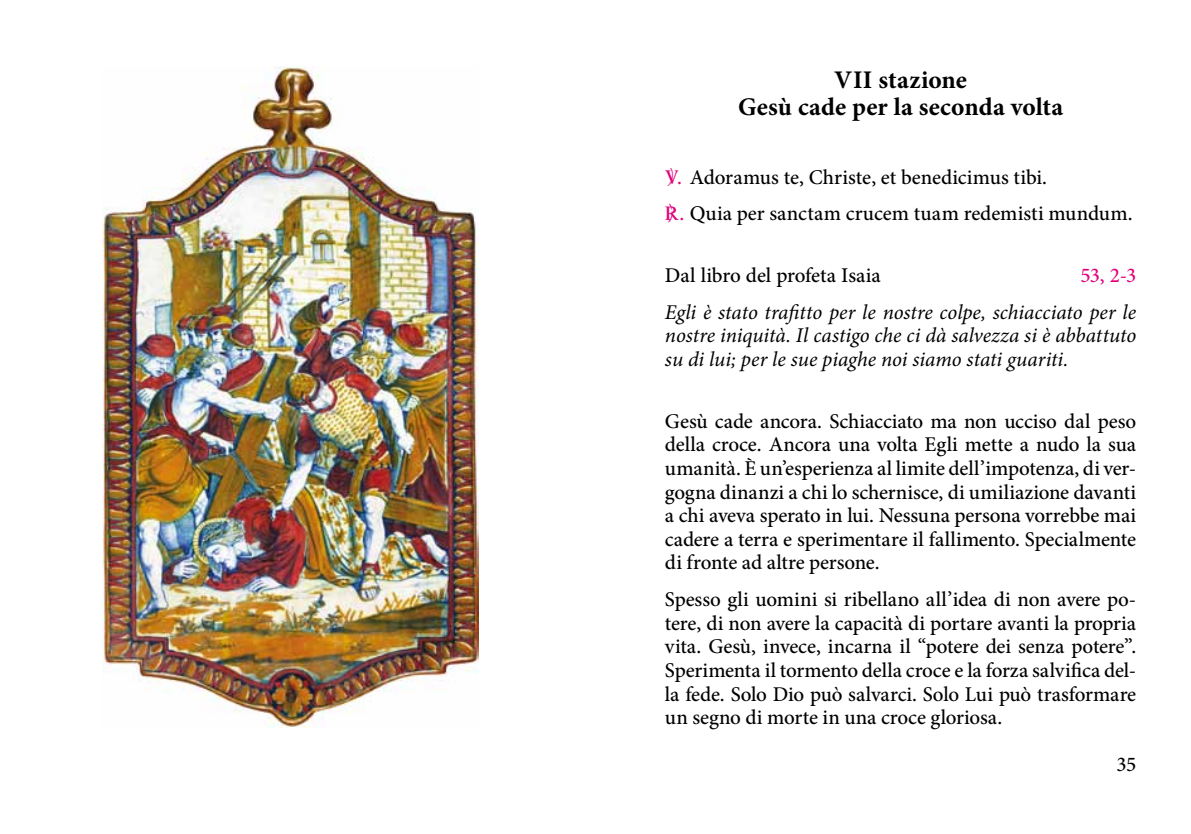
<style>
.page{position:relative;width:1191px;height:834px;background:#fff}
.page>*{position:absolute;margin:0;border:0;box-sizing:border-box;transform-origin:0 0}
.t1{font:700 25.38px/27.1px "Minion Pro";letter-spacing:.005em;color:#000;text-align:center}
.t2{font:500 21px/23.6px "Minion Pro";letter-spacing:-.005em;color:#000;text-align:justify}
.t3{font:italic 21px/23.6px "Minion Pro";letter-spacing:-.005em;color:#000;text-align:justify}
.t4{font:500 21px "Minion Pro";color:#e2007a}
.s1{font-family:"tipovati";font-weight:400;color:#e2007a}
.s2{color:#e2007a}
</style>
<div class="page">
<img style="left:102px;top:67px;width:376px;height:660px">
<p class="t1" style="left:738px;top:66px;width:327px">VII stazione<br>Gesù cade per la seconda volta</p>
<p class="t2" style="left:665px;top:159px;width:469px;line-height:36.6px"><span class="s1">D</span><span class="s2">.</span> Adoramus te, Christe, et benedicimus tibi.<br><span class="s1">C</span><span class="s2">.</span> Quia per sanctam crucem tuam redemisti mundum.</p>
<p class="t2" style="left:665px;top:263px;width:217px">Dal libro del profeta Isaia</p>
<p class="t4" style="left:1080px;top:261px;width:57px">53, 2-3</p>
<p class="t3" style="left:665px;top:300px;width:473px">Egli è stato trafitto per le nostre colpe, schiacciato per le nostre iniquità. Il castigo che ci dà salvezza si è abbattuto su di lui; per le sue piaghe noi siamo stati guariti.</p>
<p class="t2" style="left:665px;top:409px;width:473px">Gesù cade ancora. Schiacciato ma non ucciso dal peso della croce. Ancora una volta Egli mette a nudo la sua umanità. È un’esperienza al limite dell’impotenza, di ver&shy;gogna dinanzi a chi lo schernisce, di umiliazione davanti a chi aveva sperato in lui. Nessuna persona vorrebbe mai cadere a terra e sperimentare il fallimento. Specialmente di fronte ad altre persone.</p>
<p class="t2" style="left:665px;top:587px;width:473px">Spesso gli uomini si ribellano all’idea di non avere po&shy;tere, di non avere la capacità di portare avanti la propria vita. Gesù, invece, incarna il “potere dei senza potere”.<br>Sperimenta il tormento della croce e la forza salvifica del&shy;la fede. Solo Dio può salvarci. Solo Lui può trasformare un segno di morte in una croce gloriosa.</p>
<p class="t2" style="left:1116px;top:752px;width:21px">35</p>
</div>
